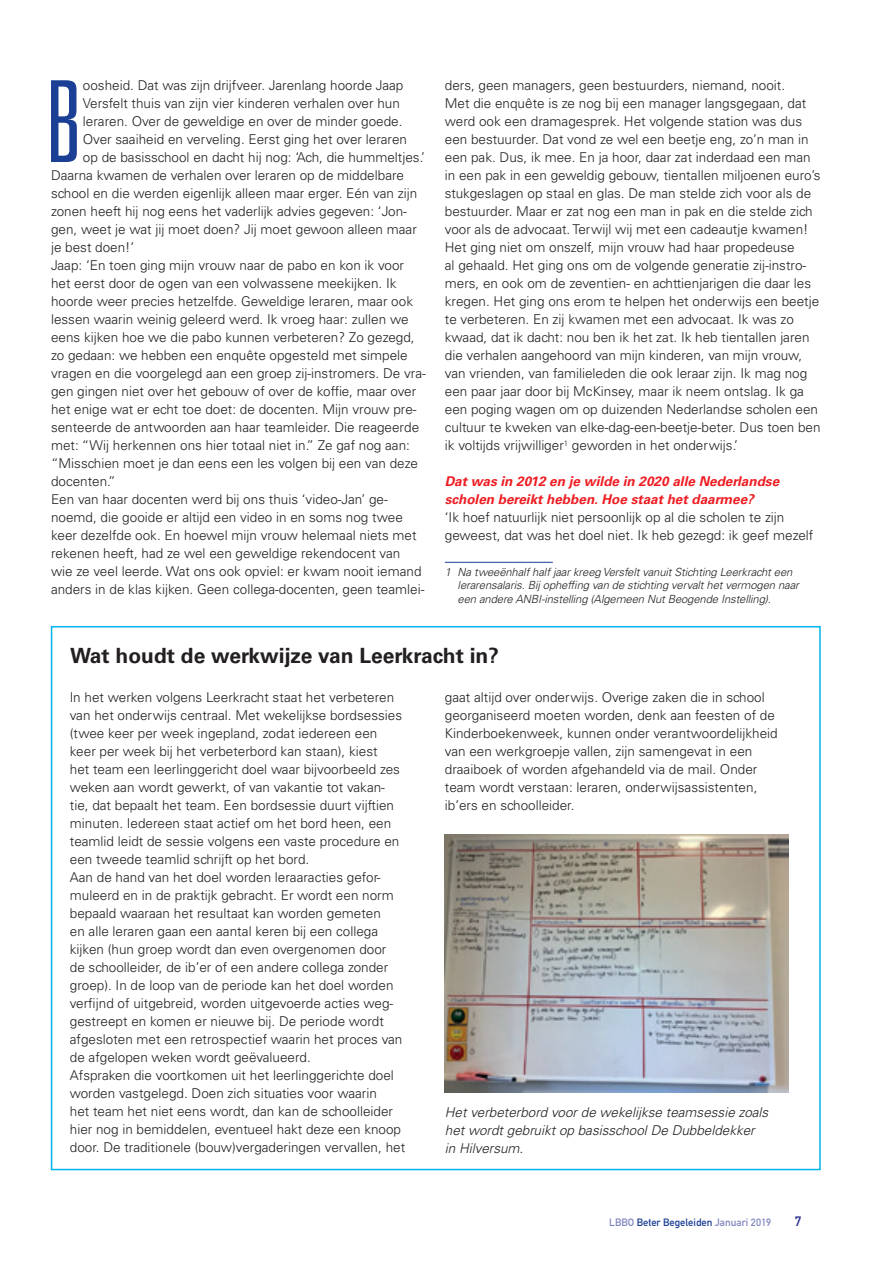
<style>
.page{position:relative;width:893px;height:1263px;background:#fff}
.page>*{position:absolute;margin:0;border:0;box-sizing:border-box;transform-origin:0 0}
.t1{font:300 ultra-condensed 113.25px "Univers LT Std";color:#1b3f94}
.t2{font:700 21px "Univers LT Std";color:#231f20}
.t3{font:300 13.5px/18px "Univers LT Std";color:#231f20}
.t4{font:italic 300 13.5px/18px "Univers LT Std";color:#231f20}
.t5{font:italic 700 13.5px/18px "Univers LT Std";color:#ee1d23}
.t6{font:13.5px "DIN Mittelschrift LT";color:#2b3291}
.t7{font:italic 300 11.25px/13.5px "Univers LT Std";letter-spacing:-.01em;color:#231f20}
.t8{font:10.5px "DIN Mittelschrift LT";color:#8287bf}
.s1{color:#1b3f94}
</style>
<div class="page">
<hr style="left:445px;top:562px;width:108px;height:1px;background:#1b3f94">
<img style="left:445px;top:835px;width:343px;height:257px">
<h1 class="t1" style="left:45px;top:63px;width:39px">B</h1>
<p class="t3" style="left:83px;top:76px;width:322px">oosheid. Dat was zijn drijfveer. Jarenlang hoorde Jaap</p>
<p class="t3" style="left:83px;top:94px;width:318px">Versfelt thuis van zijn vier kinderen verhalen over hun</p>
<p class="t3" style="left:83px;top:112px;width:321px">leraren. Over de geweldige en over de minder goede.</p>
<p class="t3" style="left:83px;top:130px;width:326px">Over saaiheid en verveling. Eerst ging het over leraren</p>
<p class="t3" style="left:83px;top:148px;width:343px">op de basisschool en dacht hij nog: ‘Ach, die hummeltjes.’</p>
<p class="t3" style="left:51px;top:166px;width:355px">Daarna kwamen de verhalen over leraren op de middelbare</p>
<p class="t3" style="left:51px;top:184px;width:368px">school en die werden eigenlijk alleen maar erger. Eén van zijn</p>
<p class="t3" style="left:51px;top:202px;width:357px">zonen heeft hij nog eens het vaderlijk advies gegeven: ‘Jon-</p>
<p class="t3" style="left:51px;top:220px;width:367px">gen, weet je wat jij moet doen? Jij moet gewoon alleen maar</p>
<p class="t3" style="left:51px;top:238px;width:85px">je best doen!’</p>
<p class="t3" style="left:51px;top:256px;width:355px">Jaap: ‘En toen ging mijn vrouw naar de pabo en kon ik voor</p>
<p class="t3" style="left:51px;top:274px;width:347px">het eerst door de ogen van een volwassene meekijken. Ik</p>
<p class="t3" style="left:51px;top:292px;width:364px">hoorde weer precies hetzelfde. Geweldige leraren, maar ook</p>
<p class="t3" style="left:51px;top:310px;width:359px">lessen waarin weinig geleerd werd. Ik vroeg haar: zullen we</p>
<p class="t3" style="left:51px;top:328px;width:365px">eens kijken hoe we die pabo kunnen verbeteren? Zo gezegd,</p>
<p class="t3" style="left:51px;top:346px;width:358px">zo gedaan: we hebben een enquête opgesteld met simpele</p>
<p class="t3" style="left:51px;top:364px;width:376px">vragen en die voorgelegd aan een groep zij-instromers. De vra-</p>
<p class="t3" style="left:51px;top:382px;width:367px">gen gingen niet over het gebouw of over de koffie, maar over</p>
<p class="t3" style="left:51px;top:400px;width:367px">het enige wat er echt toe doet: de docenten. Mijn vrouw pre-</p>
<p class="t3" style="left:51px;top:418px;width:370px">senteerde de antwoorden aan haar teamleider. Die reageerde</p>
<p class="t3" style="left:51px;top:436px;width:360px">met: “Wij herkennen ons hier totaal niet in.” Ze gaf nog aan:</p>
<p class="t3" style="left:51px;top:454px;width:368px">“Misschien moet je dan eens een les volgen bij een van deze</p>
<p class="t3" style="left:51px;top:472px;width:66px">docenten.”</p>
<p class="t3" style="left:51px;top:490px;width:338px">Een van haar docenten werd bij ons thuis ‘video-Jan’ ge-</p>
<p class="t3" style="left:51px;top:508px;width:353px">noemd, die gooide er altijd een video in en soms nog twee</p>
<p class="t3" style="left:51px;top:526px;width:367px">keer dezelfde ook. En hoewel mijn vrouw helemaal niets met</p>
<p class="t3" style="left:51px;top:544px;width:351px">rekenen heeft, had ze wel een geweldige rekendocent van</p>
<p class="t3" style="left:51px;top:562px;width:372px">wie ze veel leerde. Wat ons ook opviel: er kwam nooit iemand</p>
<p class="t3" style="left:51px;top:580px;width:375px">anders in de klas kijken. Geen collega-docenten, geen teamlei-</p>
<p class="t3" style="left:445px;top:76px;width:377px">ders, geen managers, geen bestuurders, niemand, nooit.<br>Met die enquête is ze nog bij een manager langsgegaan, dat werd ook een dramagesprek. Het volgende station was dus een bestuurder. Dat vond ze wel een beetje eng, zo’n man in een pak. Dus, ik mee. En ja hoor, daar zat inderdaad een man in een pak in een geweldig gebouw, tientallen miljoenen euro’s stukgeslagen op staal en glas. De man stelde zich voor als de bestuurder. Maar er zat nog een man in pak en die stelde zich voor als de advocaat. Terwijl wij met een cadeautje kwamen!<br>Het ging niet om onszelf, mijn vrouw had haar propedeuse<br>al gehaald. Het ging ons om de volgende generatie zij-instro&shy;mers, en ook om de zeventien- en achttienjarigen die daar les kregen. Het ging ons erom te helpen het onderwijs een beetje te verbeteren. En zij kwamen met een advocaat. Ik was zo kwaad, dat ik dacht: nou ben ik het zat. Ik heb tientallen jaren die verhalen aangehoord van mijn kinderen, van mijn vrouw, van vrienden, van familieleden die ook leraar zijn. Ik mag nog een paar jaar door bij McKinsey, maar ik neem ontslag. Ik ga een poging wagen om op duizenden Nederlandse scholen een cultuur te kweken van elke-dag-een-beetje-beter. Dus toen ben ik voltijds vrijwilliger<sup>1</sup> geworden in het onderwijs.’</p>
<p class="t5" style="left:445px;top:472px;width:336px">Dat was in 2012 en je wilde in 2020 alle Nederlandse scholen bereikt hebben. Hoe staat het daarmee?</p>
<p class="t3" style="left:445px;top:508px;width:370px">‘Ik hoef natuurlijk niet persoonlijk op al die scholen te zijn geweest, dat was het doel niet. Ik heb gezegd: ik geef mezelf</p>
<p class="t7" style="left:458px;top:565px;width:343px;text-indent:-13px">1 Na tweeënhalf half jaar kreeg Versfelt vanuit Stichting Leerkracht een lerarensalaris. Bij opheffing van de stichting vervalt het vermogen naar een andere ANBI-instelling (Algemeen Nut Beogende Instelling).</p>
<h2 class="t2" style="left:70px;top:643px;width:430px">Wat houdt de werkwijze van Leerkracht in?</h2>
<p class="t3" style="left:70px;top:688px;width:337px">In het werken volgens Leerkracht staat het verbeteren van het onderwijs centraal. Met wekelijkse bordsessies (twee keer per week ingepland, zodat iedereen een keer per week bij het verbeterbord kan staan), kiest<br>het team een leerlinggericht doel waar bijvoorbeeld zes weken aan wordt gewerkt, of van vakantie tot vakan&shy;tie, dat bepaalt het team. Een bordsessie duurt vijftien minuten. Iedereen staat actief om het bord heen, een teamlid leidt de sessie volgens een vaste procedure en een tweede teamlid schrijft op het bord.<br>Aan de hand van het doel worden leraaracties gefor&shy;muleerd en in de praktijk gebracht. Er wordt een norm bepaald waaraan het resultaat kan worden gemeten<br>en alle leraren gaan een aantal keren bij een collega kijken (hun groep wordt dan even overgenomen door<br>de schoolleider, de ib’er of een andere collega zonder groep). In de loop van de periode kan het doel worden verfijnd of uitgebreid, worden uitgevoerde acties weg&shy;gestreept en komen er nieuwe bij. De periode wordt afgesloten met een retrospectief waarin het proces van de afgelopen weken wordt geëvalueerd.<br>Afspraken die voortkomen uit het leerlinggerichte doel worden vastgelegd. Doen zich situaties voor waarin<br>het team het niet eens wordt, dan kan de schoolleider hier nog in bemiddelen, eventueel hakt deze een knoop door. De traditionele (bouw)vergaderingen vervallen, het</p>
<p class="t3" style="left:445px;top:688px;width:334px">gaat altijd over onderwijs. Overige zaken die in school georganiseerd moeten worden, denk aan feesten of de Kinderboekenweek, kunnen onder verantwoordelijkheid van een werkgroepje vallen, zijn samengevat in een draaiboek of worden afgehandeld via de mail. Onder team wordt verstaan: leraren, onderwijsassistenten, ib’ers en schoolleider.</p>
<p class="t4" style="left:445px;top:1103px;width:325px">Het verbeterbord voor de wekelijkse teamsessie zoals het wordt gebruikt op basisschool De Dubbeldekker in Hilversum.</p>
<p class="t8" style="left:609px;top:1216px;width:163px">LBBO <span class="s1">Beter Begeleiden</span> Januari 2019</p>
<p class="t6" style="left:795px;top:1213px;width:8px">7</p>
</div>
